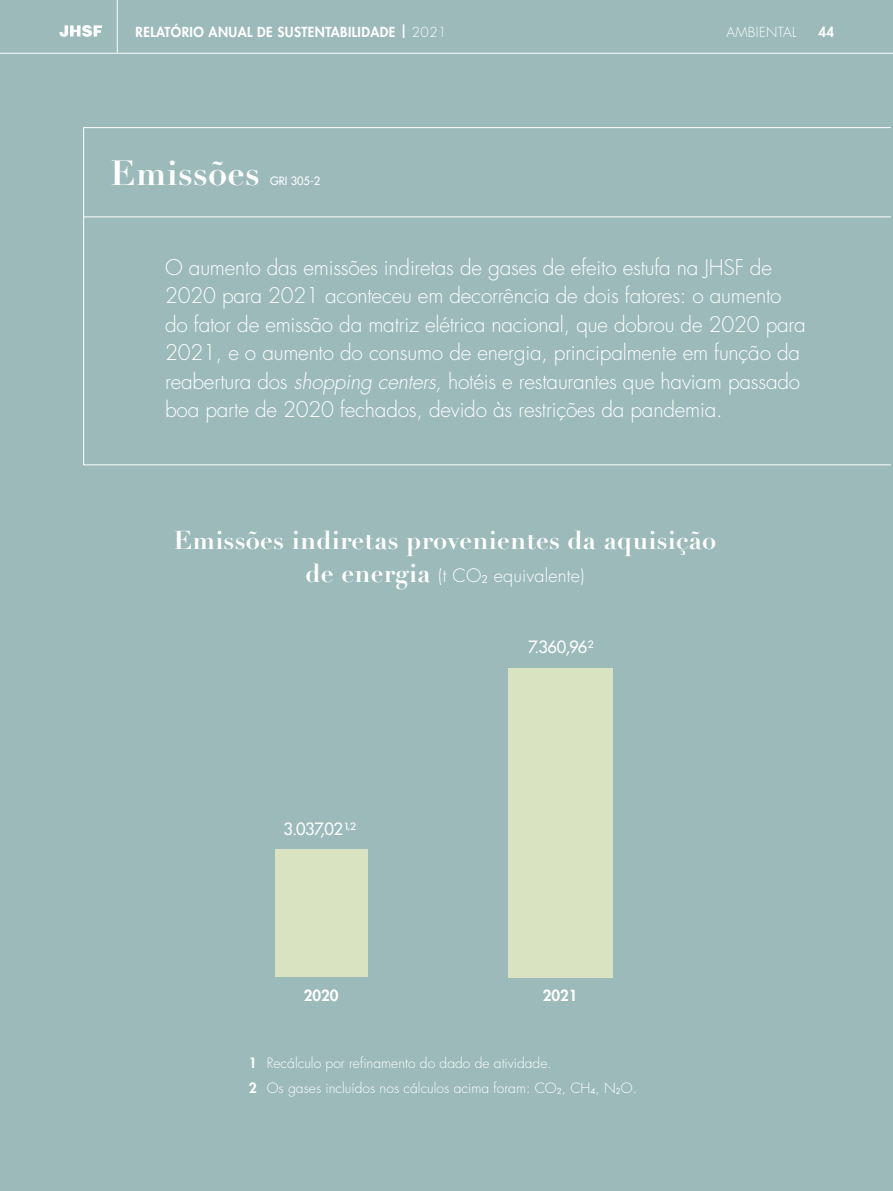
<style>
.page{position:relative;width:893px;height:1191px;background:#9bbab9}
.page>*{position:absolute;margin:0;border:0;box-sizing:border-box;transform-origin:0 0}
.t1{font:700 34.5px "Didot LT Std";letter-spacing:.01em;color:#fff}
.t2{font:700 25.5px "Didot LT Std";letter-spacing:.01em;color:#fff}
.t3{font:300 21px/28.5px "Futura Std";letter-spacing:-.01em;color:#fff}
.t4{font:300 18px "Futura Std";letter-spacing:.01em;color:#fff}
.t5{font:500 16.5px "Futura Std";letter-spacing:-.025em;color:#fff}
.t6{font:800 15px "Futura Std";color:#fff}
.t7{font:300 13.8px/25.5px "Futura Std";color:#fff}
.t8{font:800 13.5px "Futura Std";letter-spacing:.03em;color:#fff}
.t9{font:300 13.5px "Futura Std";color:#fff}
.t10{font:500 11.25px "Futura Std";color:#fff}
.s1{font-weight:300}
.s2{font-style:italic}
.s3{font-family:"Didot LT Std";font-weight:700;font-size:25.5px}
.s4{font-weight:800}
.s5{font-weight:400;font-size:8.1px}
</style>
<div class="page">
<div style="left:508px;top:668px;width:104px;height:309px;background:#dae3c1"></div>
<div style="left:275px;top:849px;width:92px;height:128px;background:#dae3c1"></div>
<hr style="left:83px;top:216px;width:808px;height:1px;background:#fff">
<svg style="left:59px;top:25px;width:43px;height:12px"></svg>
<hr style="left:117px;top:0;width:1px;height:53px;background:#fff">
<hr style="left:0;top:53px;width:893px;height:1px;background:#fff">
<p class="t8" style="left:136px;top:23px;width:312px">RELATÓRIO ANUAL DE SUSTENTABILIDADE | <span class="s1">2021</span></p>
<p class="t9" style="left:726px;top:24px;width:18px">Ambiental</p>
<p class="t8" style="left:818px;top:23px;width:17px">44</p>
<h1 class="t1" style="left:111px;top:151px;width:151px">Emissões</h1>
<p class="t10" style="left:270px;top:174px;width:51px">GRI 305-2</p>
<p class="t3" style="left:165px;top:253px;width:642px">O aumento das emissões indiretas de gases de efeito estufa na JHSF de 2020 para 2021 aconteceu em decorrência de dois fatores: o aumento do fator de emissão da matriz elétrica nacional, que dobrou de 2020 para 2021, e o aumento do consumo de energia, principalmente em função da reabertura dos <span class="s2">shopping centers,</span> hotéis e restaurantes que haviam passado boa parte de 2020 fechados, devido às restrições da pandemia.</p>
<p class="t2" style="left:174px;top:524px;width:544px">Emissões indiretas provenientes da aquisição</p>
<p class="t4" style="left:306px;top:564px;width:280px"><span class="s3">de energia</span> (t CO<sub>2</sub> equivalente)</p>
<p class="t5" style="left:283px;top:818px;width:74px">3.037,02¹<sup>,</sup>²</p>
<p class="t6" style="left:304px;top:986px;width:36px">2020</p>
<p class="t5" style="left:528px;top:636px;width:67px">7.360,96²</p>
<p class="t6" style="left:543px;top:986px;width:36px">2021</p>
<p class="t7" style="left:249px;top:1050px;width:390px"><span class="s4">1</span> Recálculo por refinamento do dado de atividade.<br><span class="s4">2</span> Os gases incluídos nos cálculos acima foram: CO<span class="s5">2</span>, CH<span class="s5">4</span>, N<span class="s5">2</span>O.</p>
</div>
